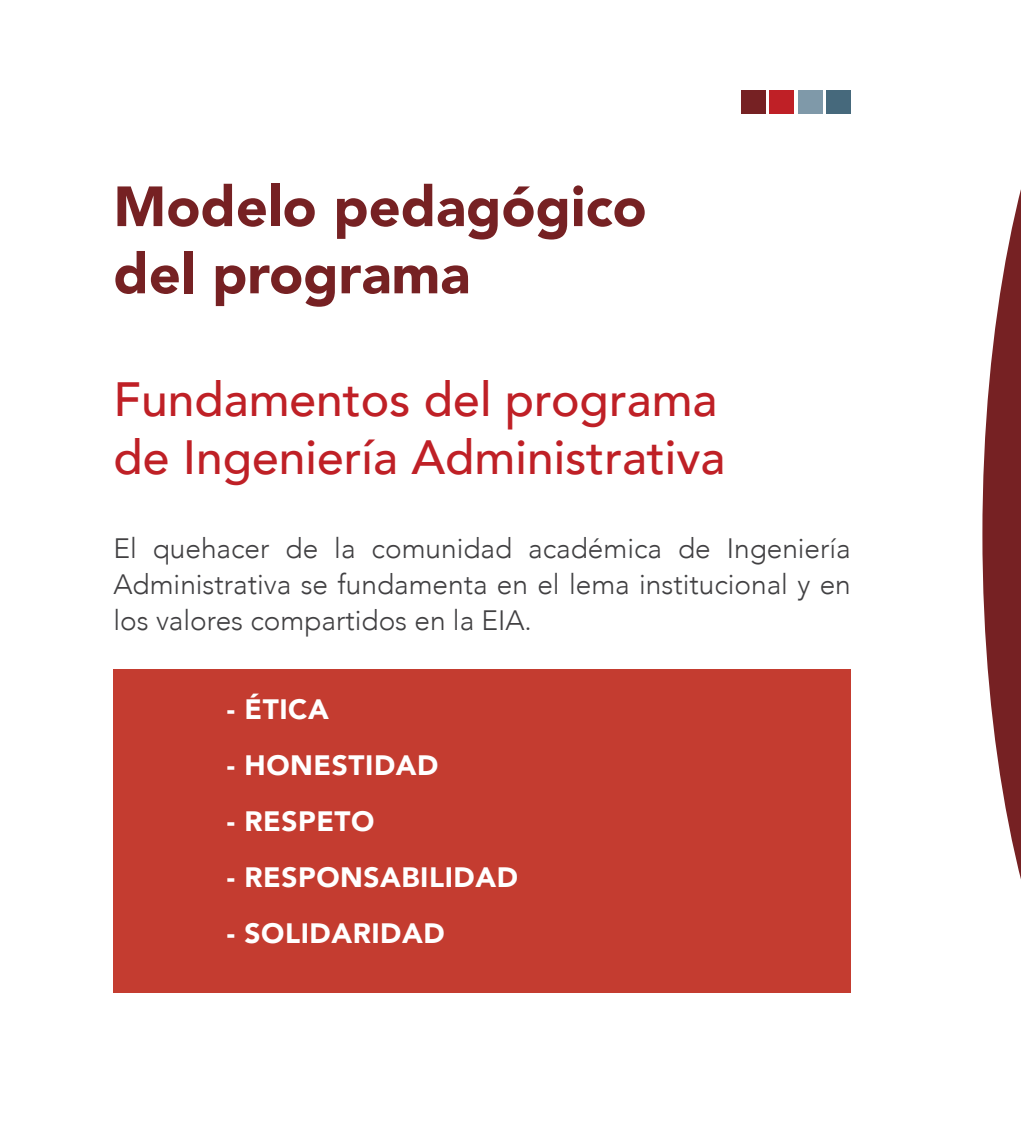
<style>
.page{position:relative;width:1021px;height:1134px;background:#fff}
.page>*{position:absolute;margin:0;border:0;box-sizing:border-box;transform-origin:0 0}
.t1{font:900 56px/67.2px "Avenir";color:#762123}
.t2{font:500 48px/57.6px "Avenir";color:#bf2026}
.t3{font:300 28px/36px "Avenir";color:#414042;text-align:justify}
.t4{font:900 28px "Avenir";letter-spacing:.02em;color:#fff}
.s1{font-weight:500;font-size:44px;color:#fff}
</style>
<div class="page">
<svg style="left:982px;top:193px;width:38px;height:682px"></svg>
<div style="left:741px;top:90px;width:24px;height:23px;background:#762123"></div>
<div style="left:769px;top:90px;width:24px;height:23px;background:#bf2026"></div>
<div style="left:798px;top:90px;width:24px;height:23px;background:#7f99a9"></div>
<div style="left:826px;top:90px;width:24px;height:23px;background:#46697c"></div>
<div style="left:113px;top:669px;width:737px;height:323px;background:#c43c30"></div>
<h1 class="t1" style="left:113px;top:172px;width:534px">Modelo pedagógico del programa<span class="s1">aa</span></h1>
<h2 class="t2" style="left:113px;top:368px;width:613px">Fundamentos del programa de Ingeniería Administrativa</h2>
<p class="t3" style="left:113px;top:530px;width:739px">El quehacer de la comunidad académica de Ingeniería Administrativa se fundamenta en el lema institucional y en los valores compartidos en la EIA.</p>
<p class="t4" style="left:227px;top:685px;width:103px">- ÉTICA</p>
<p class="t4" style="left:227px;top:741px;width:213px">- HONESTIDAD</p>
<p class="t4" style="left:227px;top:797px;width:149px">- RESPETO</p>
<p class="t4" style="left:227px;top:853px;width:292px">- RESPONSABILIDAD</p>
<p class="t4" style="left:227px;top:909px;width:219px">- SOLIDARIDAD</p>
</div>
